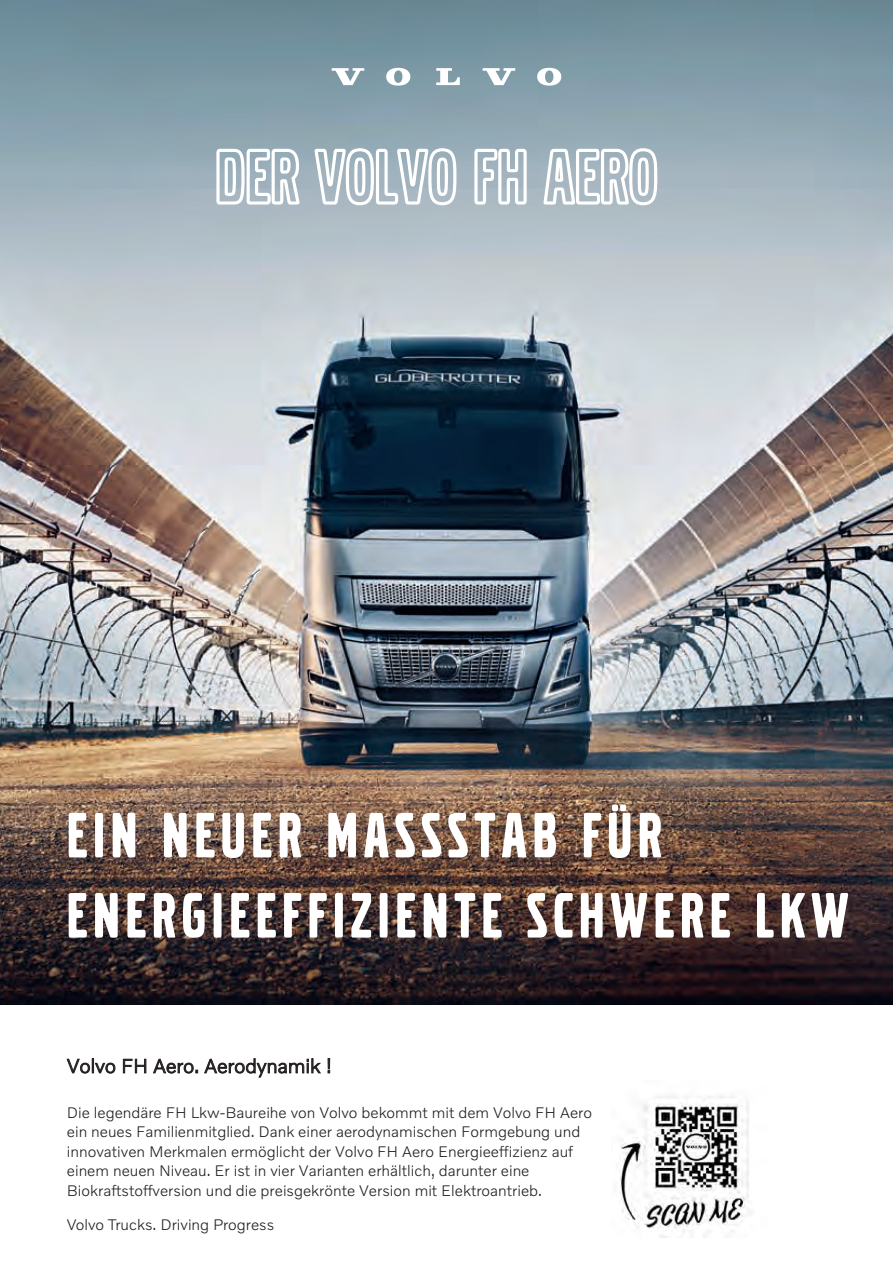
<style>
.page{position:relative;width:893px;height:1263px;background:#fff}
.page>*{position:absolute;margin:0;border:0;box-sizing:border-box;transform-origin:0 0}
.t1{font:500 80.1px "Volvo Broad Outline";letter-spacing:.01em;color:#fff}
.t2{font:66.75px/80.1px "Volvo Broad Pro";letter-spacing:.095em;color:#fff}
.t3{font:300 20.1px "Volvo Novum";color:#231f20}
.t4{font:300 15.6px/19.6px "Volvo Novum";color:#231f20}
</style>
<div class="page">
<img style="left:0;top:0;width:893px;height:1005px">
<svg style="left:332px;top:68px;width:32px;height:17px"></svg>
<svg style="left:436px;top:68px;width:24px;height:17px"></svg>
<svg style="left:386px;top:68px;width:24px;height:18px"></svg>
<svg style="left:483px;top:68px;width:32px;height:17px"></svg>
<svg style="left:537px;top:68px;width:24px;height:18px"></svg>
<img style="left:620px;top:1096px;width:132px;height:141px">
<h1 class="t1" style="left:215px;top:137px;width:444px">DER VOLVO FH AERO</h1>
<h2 class="t2" style="left:67px;top:796px;width:783px">EIN NEUER MASSSTAB FÜR<br>ENERGIEEFFIZIENTE SCHWERE LKW</h2>
<p class="t3" style="left:67px;top:1053px;width:267px">Volvo FH Aero. Aerodynamik !</p>
<p class="t4" style="left:67px;top:1102px;width:527px">Die legendäre FH Lkw-Baureihe von Volvo bekommt mit dem Volvo FH Aero ein neues Familienmitglied. Dank einer aerodynamischen Formgebung und innovativen Merkmalen ermöglicht der Volvo FH Aero Energieeffizienz auf einem neuen Niveau. Er ist in vier Varianten erhältlich, darunter eine Biokraftstoffversion und die preisgekrönte Version mit Elektroantrieb.</p>
<p class="t4" style="left:67px;top:1214px;width:209px">Volvo Trucks. Driving Progress</p>
</div>
